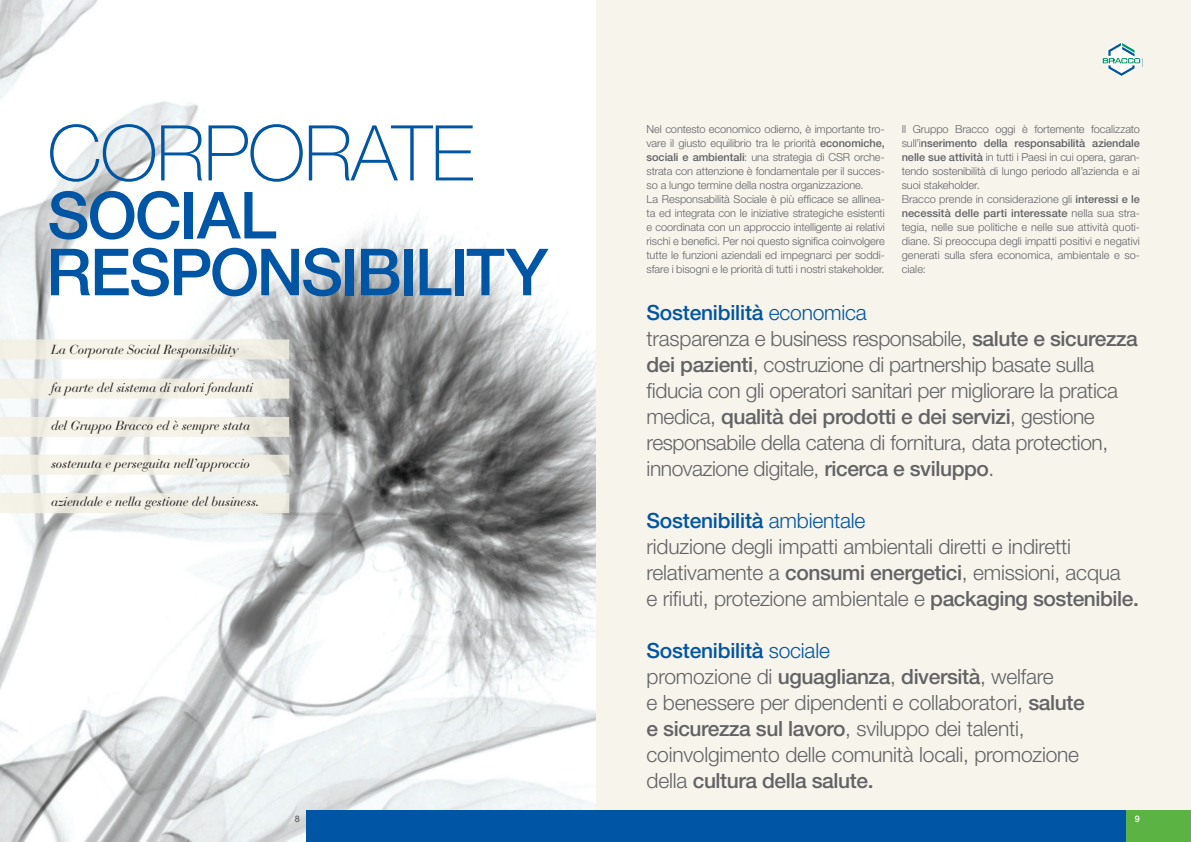
<style>
.page{position:relative;width:1191px;height:842px;background:#fff}
.page>*{position:absolute;margin:0;border:0;box-sizing:border-box;transform-origin:0 0}
.t1{font:100 77px "Helvetica Neue LT Std";letter-spacing:-.015em;color:#0155a5}
.t2{font:500 65px/56.8px "Helvetica Neue LT Std";letter-spacing:-.03em;color:#0155a5}
.t3{font:300 21px/26px "Helvetica Neue LT Std";letter-spacing:-.01em;color:#636366}
.t4{font:italic 13px "Bauer Bodoni";letter-spacing:-.015em;color:#231f20}
.t5{font:300 11px/14px "Helvetica Neue LT Std";letter-spacing:-.005em;color:#636366}
.t6{font:500 9px "Helvetica Neue LT Std";color:#636366}
.t7{font:500 9px "Helvetica Neue LT Std";color:#fff}
.s1{font-weight:500}
.s2{font-weight:500;color:#0155a5}
.s3{color:#0155a5}
</style>
<div class="page">
<img style="left:0;top:0;width:597px;height:842px">
<div style="left:597px;top:0;width:594px;height:842px;background:#f7f4ec"></div>
<div style="left:0;top:339px;width:289px;height:20px;background:#f4f0e3"></div>
<div style="left:0;top:379px;width:289px;height:20px;background:#f4f0e3"></div>
<div style="left:0;top:417px;width:289px;height:20px;background:#f4f0e3"></div>
<div style="left:0;top:455px;width:289px;height:20px;background:#f4f0e3"></div>
<div style="left:0;top:493px;width:289px;height:20px;background:#f4f0e3"></div>
<div style="left:306px;top:810px;width:885px;height:32px;background:#0155a5"></div>
<div style="left:1126px;top:810px;width:65px;height:32px;background:#5bb343"></div>
<svg style="left:1102px;top:42px;width:39px;height:35px"></svg>
<h1 class="t1" style="left:47px;top:109px;width:428px">CORPORATE</h1>
<h2 class="t2" style="left:46px;top:186px;width:503px">SOCIAL<br>RESPONSIBILITY</h2>
<p class="t4" style="left:51px;top:341px;width:189px">La Corporate Social Responsibility</p>
<p class="t4" style="left:51px;top:379px;width:204px">fa parte del sistema di valori fondanti</p>
<p class="t4" style="left:51px;top:417px;width:201px">del Gruppo Bracco ed è sempre stata</p>
<p class="t4" style="left:51px;top:455px;width:200px">sostenuta e perseguita nell’approccio</p>
<p class="t4" style="left:51px;top:493px;width:210px">aziendale e nella gestione del business.</p>
<p class="t5" style="left:646px;top:122px;width:240px">Nel contesto economico odierno, è importante tro&shy;vare il giusto equilibrio tra le priorità <span class="s1">economiche, sociali e ambientali</span>: una strategia di CSR orche&shy;strata con attenzione è fondamentale per il succes&shy;so a lungo termine della nostra organizzazione.<br>La Responsabilità Sociale è più efficace se allinea&shy;ta ed integrata con le iniziative strategiche esistenti e coordinata con un approccio intelligente ai relativi rischi e benefici. Per noi questo significa coinvolgere tutte le funzioni aziendali ed impegnarci per soddi&shy;sfare i bisogni e le priorità di tutti i nostri stakeholder.</p>
<p class="t5" style="left:901px;top:122px;width:240px">Il Gruppo Bracco oggi è fortemente focalizzato sull’i<span class="s1">nserimento della responsabilità aziendale nelle sue attività</span> in tutti i Paesi in cui opera, garan&shy;tendo sostenibilità di lungo periodo all’azienda e ai suoi stakeholder.<br>Bracco prende in considerazione gli <span class="s1">interessi e le necessità delle parti interessate</span> nella sua stra&shy;tegia, nelle sue politiche e nelle sue attività quoti&shy;diane. Si preoccupa degli impatti positivi e negativi generati sulla sfera economica, ambientale e so&shy;ciale:</p>
<p class="t3" style="left:646px;top:299px;width:493px"><span class="s2">Sostenibilità</span> <span class="s3">economica<br></span>trasparenza e business responsabile, <span class="s1">salute e sicurezza dei pazienti</span>, costruzione di partnership basate sulla fiducia con gli operatori sanitari per migliorare la pratica medica, <span class="s1">qualità dei prodotti e dei servizi</span>, gestione responsabile della catena di fornitura, data protection, innovazione digitale, <span class="s1">ricerca e sviluppo</span>.</p>
<h3 class="t3" style="left:646px;top:507px;width:494px"><span class="s2">Sostenibilità</span> <span class="s3">ambientale<br></span>riduzione degli impatti ambientali diretti e indiretti relativamente a <span class="s1">consumi energetici</span>, emissioni, acqua<br>e rifiuti, protezione ambientale e <span class="s1">packaging sostenibile.</span></h3>
<p class="t3" style="left:646px;top:637px;width:439px"><span class="s2">Sostenibilità</span> <span class="s3">sociale<br></span>promozione di <span class="s1">uguaglianza</span>, <span class="s1">diversità</span>, welfare<br>e benessere per dipendenti e collaboratori, <span class="s1">salute e sicurezza sul lavoro</span>, sviluppo dei talenti, coinvolgimento delle comunità locali, promozione della <span class="s1">cultura della salute.</span></p>
<p class="t6" style="left:295px;top:813px;width:7px">8</p>
<p class="t7" style="left:1135px;top:813px;width:7px">9</p>
</div>
